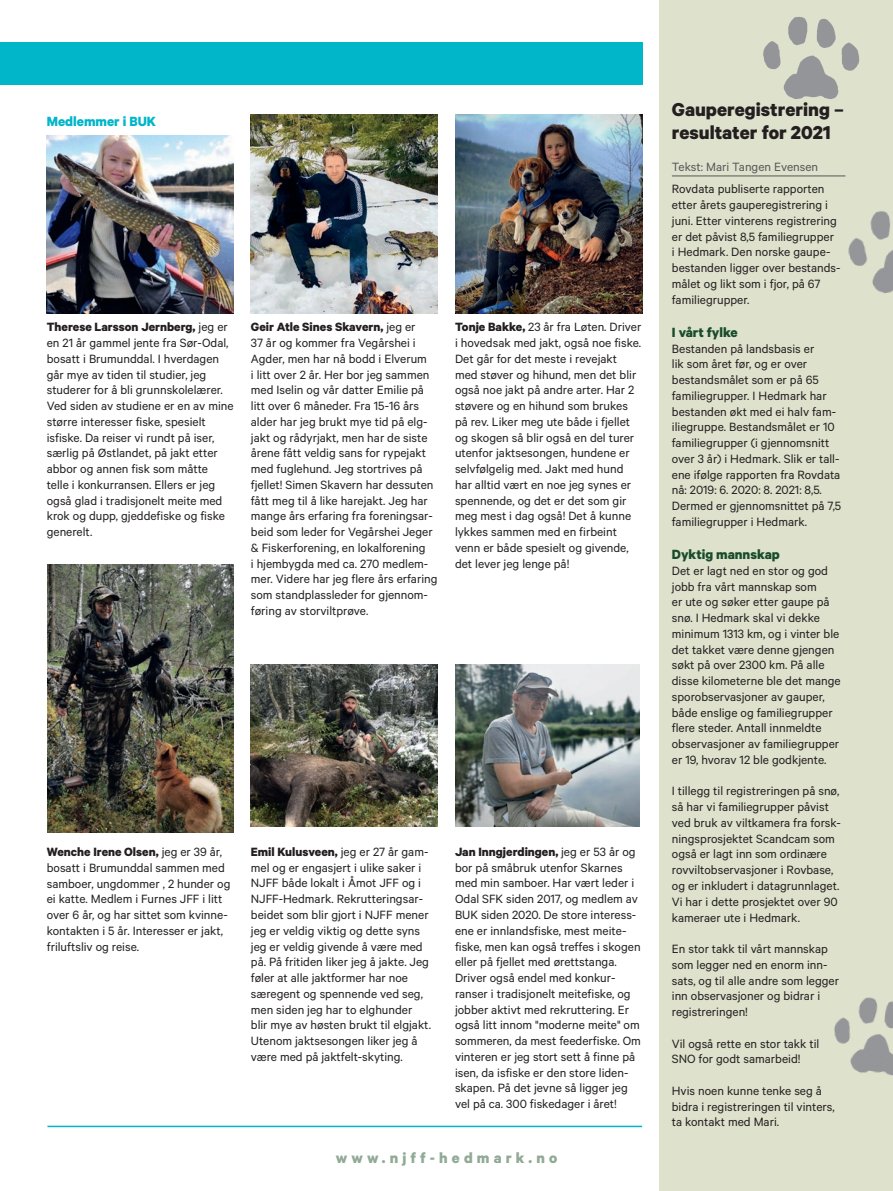
<style>
.page{position:relative;width:893px;height:1191px;background:#fff}
.page>*{position:absolute;margin:0;border:0;box-sizing:border-box;transform-origin:0 0}
.t1{font:700 21px/23.2px "Calibre";color:#231f20}
.t2{font:700 16.5px "Calibre";letter-spacing:.25em;color:#91aa96}
.t3{font:700 15px "Calibre";color:#184d2b}
.t4{font:700 15px "Calibre";color:#00b6c8}
.t5{font:13.5px/15.8px "Calibre";color:#231f20}
.t6{font:13.5px "Calibre";color:#57585a}
.s1{font-weight:700}
</style>
<div class="page">
<div style="left:659px;top:0;width:234px;height:1191px;background:#dee1cc"></div>
<div style="left:0;top:43px;width:642px;height:42px;background:#00b6c8"></div>
<hr style="left:47px;top:1125px;width:595px;height:2px;background:#00b6c8">
<img style="left:47px;top:135px;width:187px;height:178px">
<img style="left:47px;top:564px;width:187px;height:268px">
<img style="left:251px;top:115px;width:187px;height:198px">
<img style="left:251px;top:664px;width:187px;height:163px">
<img style="left:455px;top:115px;width:187px;height:198px">
<img style="left:455px;top:664px;width:185px;height:163px">
<img style="left:763px;top:17px;width:97px;height:82px">
<img style="left:848px;top:211px;width:45px;height:82px">
<img style="left:834px;top:997px;width:59px;height:79px">
<hr style="left:672px;top:175px;width:173px;height:1px;background:#57585a">
<p class="t4" style="left:47px;top:112px;width:111px">Medlemmer i BUK</p>
<p class="t5" style="left:47px;top:319px;width:188px"><span class="s1">Therese Larsson Jernberg,</span> jeg er en 21 år gammel jente fra Sør-Odal, bosatt i Brumunddal. I hverdagen går mye av tiden til studier, jeg studerer for å bli grunnskolelærer.<br>Ved siden av studiene er en av mine større interesser fiske, spesielt isfiske. Da reiser vi rundt på iser, særlig på Østlandet, på jakt etter abbor og annen fisk som måtte<br>telle i konkurransen. Ellers er jeg også glad i tradisjonelt meite med krok og dupp, gjeddefiske og fiske generelt.</p>
<p class="t5" style="left:251px;top:319px;width:188px"><span class="s1">Geir Atle Sines Skavern,</span> jeg er<br>37 år og kommer fra Vegårshei i Agder, men har nå bodd i Elverum<br>i litt over 2 år. Her bor jeg sammen med Iselin og vår datter Emilie på litt over 6 måneder. Fra 15-16 års alder har jeg brukt mye tid på elg&shy;jakt og rådyrjakt, men har de siste årene fått veldig sans for rypejakt med fuglehund. Jeg stortrives på fjellet! Simen Skavern har dessuten fått meg til å like harejakt. Jeg har mange års erfaring fra foreningsar&shy;beid som leder for Vegårshei Jeger &amp; Fiskerforening, en lokalforening<br>i hjembygda med ca. 270 medlem&shy;mer. Videre har jeg flere års erfaring som standplassleder for gjennom&shy;føring av storviltprøve.</p>
<p class="t5" style="left:455px;top:319px;width:188px"><span class="s1">Tonje Bakke,</span> 23 år fra Løten. Driver i hovedsak med jakt, også noe fiske.<br>Det går for det meste i revejakt med støver og hihund, men det blir også noe jakt på andre arter. Har 2 støvere og en hihund som brukes på rev. Liker meg ute både i fjellet og skogen så blir også en del turer utenfor jaktsesongen, hundene er selvfølgelig med. Jakt med hund har alltid vært en noe jeg synes er spennende, og det er det som gir meg mest i dag også! Det å kunne lykkes sammen med en firbeint venn er både spesielt og givende, det lever jeg lenge på!</p>
<p class="t5" style="left:47px;top:843px;width:185px"><span class="s1">Wenche Irene Olsen,</span> jeg er 39 år, bosatt i Brumunddal sammen med samboer, ungdommer , 2 hunder og ei katte. Medlem i Furnes JFF i litt over 6 år, og har sittet som kvinne&shy;kontakten i 5 år. Interesser er jakt, friluftsliv og reise.</p>
<p class="t5" style="left:251px;top:843px;width:182px"><span class="s1">Emil Kulusveen,</span> jeg er 27 år gam&shy;mel og er engasjert i ulike saker i<br>NJFF både lokalt i Åmot JFF og i<br>NJFF-Hedmark. Rekrutteringsar&shy;beidet som blir gjort i NJFF mener jeg er veldig viktig og dette syns jeg er veldig givende å være med på. På fritiden liker jeg å jakte. Jeg føler at alle jaktformer har noe særegent og spennende ved seg, men siden jeg har to elghunder blir mye av høsten brukt til elgjakt.<br>Utenom jaktsesongen liker jeg å være med på jaktfelt-skyting.</p>
<p class="t5" style="left:455px;top:843px;width:187px"><span class="s1">Jan Inngjerdingen,</span> jeg er 53 år og bor på småbruk utenfor Skarnes med min samboer. Har vært leder i Odal SFK siden 2017, og medlem av BUK siden 2020. De store interess&shy;ene er innlandsfiske, mest meite&shy;fiske, men kan også treffes i skogen eller på fjellet med ørettstanga.<br>Driver også endel med konkur&shy;ranser i tradisjonelt meitefiske, og jobber aktivt med rekruttering. Er også litt innom "moderne meite" om sommeren, da mest feederfiske. Om vinteren er jeg stort sett å finne på isen, da isfiske er den store liden&shy;skapen. På det jevne så ligger jeg vel på ca. 300 fiskedager i året!</p>
<p class="t2" style="left:336px;top:1148px;width:223px">www.njff-hedmark.no</p>
<h1 class="t1" style="left:672px;top:97px;width:174px">Gauperegistrering – resultater for 2021</h1>
<p class="t6" style="left:672px;top:159px;width:148px">Tekst: Mari Tangen Evensen</p>
<p class="t5" style="left:672px;top:181px;width:170px">Rovdata publiserte rapporten etter årets gauperegistrering i juni. Etter vinterens registrering er det påvist 8,5 familiegrupper<br>i Hedmark. Den norske gaupe&shy;bestanden ligger over bestands&shy;målet og likt som i fjor, på 67 familiegrupper.</p>
<p class="t3" style="left:672px;top:323px;width:67px">I vårt fylke</p>
<p class="t5" style="left:672px;top:340px;width:171px">Bestanden på landsbasis er<br>lik som året før, og er over bestandsmålet som er på 65 familiegrupper. I Hedmark har bestanden økt med ei halv fam&shy;iliegruppe. Bestandsmålet er 10 familiegrupper (i gjennomsnitt over 3 år) i Hedmark. Slik er tall&shy;ene ifølge rapporten fra Rovdata nå: 2019: 6. 2020: 8. 2021: 8,5.<br>Dermed er gjennomsnittet på 7,5 familiegrupper i Hedmark.</p>
<p class="t3" style="left:672px;top:545px;width:109px">Dyktig mannskap</p>
<p class="t5" style="left:672px;top:562px;width:170px">Det er lagt ned en stor og god jobb fra vårt mannskap som<br>er ute og søker etter gaupe på snø. I Hedmark skal vi dekke minimum 1313 km, og i vinter ble det takket være denne gjengen søkt på over 2300 km. På alle disse kilometerne ble det mange sporobservasjoner av gauper, både enslige og familiegrupper flere steder. Antall innmeldte observasjoner av familiegrupper er 19, hvorav 12 ble godkjente.</p>
<p class="t5" style="left:672px;top:783px;width:170px">I tillegg til registreringen på snø, så har vi familiegrupper påvist ved bruk av viltkamera fra forsk&shy;ningsprosjektet Scandcam som også er lagt inn som ordinære rovviltobservasjoner i Rovbase, og er inkludert i datagrunnlaget.<br>Vi har i dette prosjektet over 90 kameraer ute i Hedmark.</p>
<p class="t5" style="left:672px;top:940px;width:169px">En stor takk til vårt mannskap som legger ned en enorm inn&shy;sats, og til alle andre som legger inn observasjoner og bidrar i registreringen!</p>
<p class="t5" style="left:672px;top:1035px;width:149px">Vil også rette en stor takk til<br>SNO for godt samarbeid!</p>
<p class="t5" style="left:672px;top:1082px;width:164px">Hvis noen kunne tenke seg å bidra i registreringen til vinters, ta kontakt med Mari.</p>
</div>
